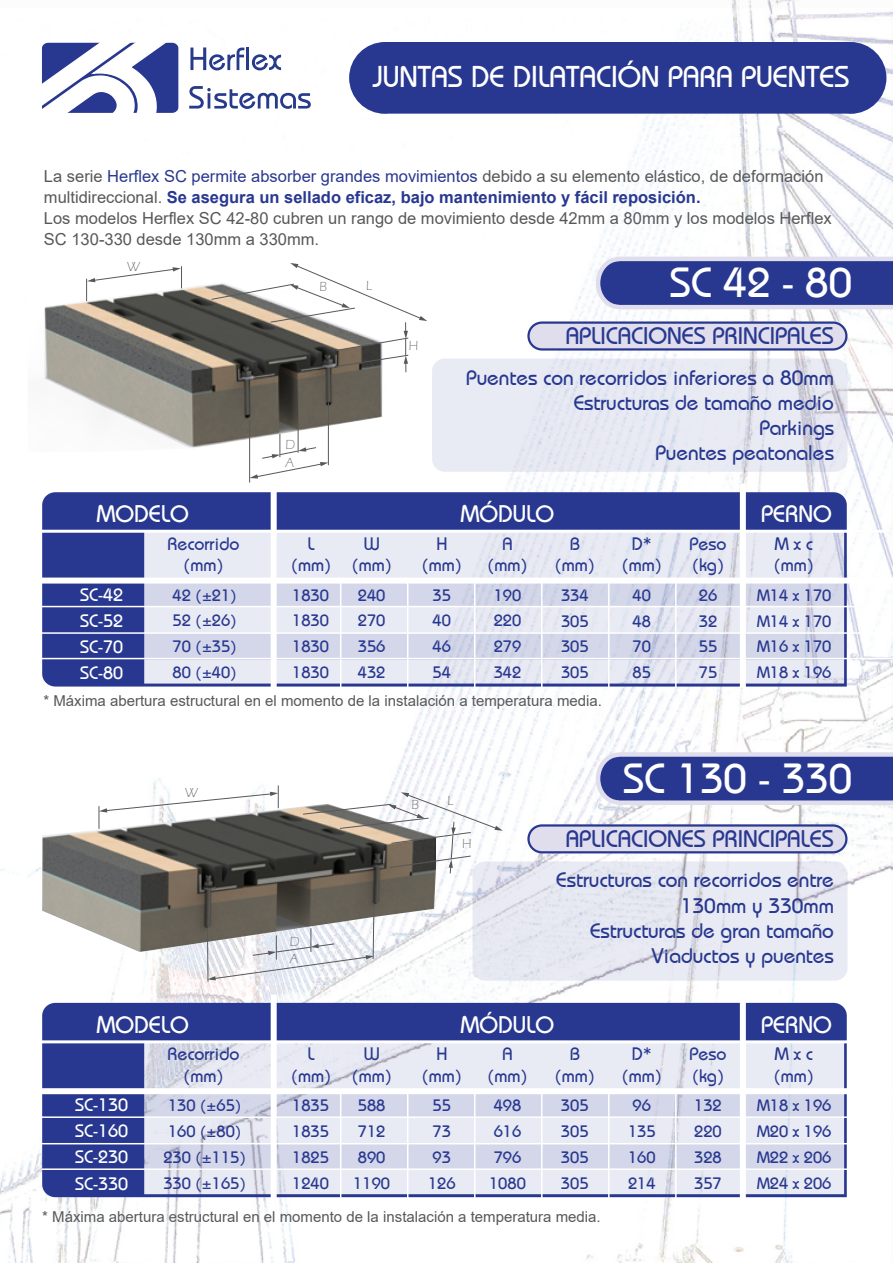
<style>
.page{position:relative;width:893px;height:1263px;background:#fff}
.page>*{position:absolute;margin:0;border:0;box-sizing:border-box;transform-origin:0 0}
.t1{font:42px "Bahamas Plain";color:#fff}
.t2{font:30px "Bahamas Plain";color:#fff}
.t3{font:24px "Bimini Normal";color:#283890}
.t4{font:24px "Bahamas Plain";color:#fff}
.t5{font:21px/25.2px "Bimini Normal";color:#283890;text-align:right}
.t6{font:18px/21.6px "Bahamas Plain";color:#283890;text-align:center}
.t7{font:18px/26.1px "Bahamas Plain";color:#fff;text-align:justify}
.t8{font:16.5px/25.8px "Bahamas Plain";color:#283890;text-align:justify}
.t9{font:16.5px/21px "Arial";color:#57585a}
.t10{font:15px "Arial";color:#57585a}
.t11{font:300 13.5px "Eras ITC";color:#57585a}
.s1{color:#283890}
.s2{font-weight:700;color:#283890}
</style>
<div class="page">
<img style="left:0;top:0;width:893px;height:1263px">
<svg style="left:432px;top:359px;width:416px;height:113px;background:#e5e7f1"></svg>
<svg style="left:527px;top:321px;width:320px;height:30px;background:#c4c5df"></svg>
<div style="left:41px;top:42px;width:138px;height:72px;background:#283890;border-radius:7px"></div>
<svg style="left:41px;top:42px;width:123px;height:72px"></svg>
<div style="left:40px;top:41px;width:140px;height:73px;border:2px solid #fff;border-radius:7px"></div>
<svg style="left:190px;top:47px;width:54px;height:23px"></svg>
<hr style="left:246px;top:48px;width:3px;height:22px;background:#283a8a">
<svg style="left:252px;top:54px;width:29px;height:16px"></svg>
<svg style="left:189px;top:86px;width:122px;height:23px"></svg>
<svg style="left:596px;top:257px;width:297px;height:52px;background:#4a57a1"></svg>
<svg style="left:596px;top:752px;width:297px;height:53px;background:#4d59a2"></svg>
<svg style="left:472px;top:861px;width:376px;height:120px;background:#e5e7f0"></svg>
<svg style="left:527px;top:824px;width:320px;height:29px;background:#c5c6df"></svg>
<img style="left:200px;top:282px;width:183px;height:170px">
<svg style="left:211px;top:263px;width:216px;height:109px"></svg>
<hr style="left:249px;top:420px;width:1px;height:62px;background:#57585a">
<hr style="left:328px;top:403px;width:1px;height:62px;background:#57585a">
<svg style="left:250px;top:429px;width:78px;height:50px"></svg>
<svg style="left:0;top:266px;width:200px;height:209px"></svg>
<img style="left:42px;top:804px;width:394px;height:148px">
<svg style="left:207px;top:903px;width:168px;height:79px"></svg>
<svg style="left:99px;top:785px;width:180px;height:44px"></svg>
<svg style="left:302px;top:792px;width:201px;height:82px"></svg>
<div style="left:349px;top:42px;width:537px;height:72px;background:#283890"></div>
<div style="left:42px;top:492px;width:805px;height:194px;background:#283890"></div>
<div style="left:144px;top:606px;width:700px;height:27px;background:#e9ebf4"></div>
<svg style="left:144px;top:659px;width:701px;height:25px;background:#e2e4f0"></svg>
<svg style="left:144px;top:533px;width:700px;height:44px;background:#e6e8f2"></svg>
<svg style="left:144px;top:583px;width:700px;height:23px;background:#d3d6e8"></svg>
<svg style="left:144px;top:634px;width:700px;height:24px;background:#d2d5e7"></svg>
<hr style="left:42px;top:658px;width:851px;height:1px;background:#fff">
<hr style="left:38px;top:632px;width:855px;height:2px;background:#fff">
<hr style="left:38px;top:606px;width:855px;height:1px;background:#fff">
<div style="left:38px;top:577px;width:855px;height:6px;background:#fff"></div>
<div style="left:271px;top:484px;width:6px;height:204px;background:#fff"></div>
<div style="left:740px;top:484px;width:6px;height:204px;background:#fff"></div>
<hr style="left:340px;top:580px;width:1px;height:108px;background:#fff">
<hr style="left:407px;top:580px;width:1px;height:108px;background:#fff">
<hr style="left:474px;top:580px;width:1px;height:108px;background:#fff">
<hr style="left:541px;top:580px;width:2px;height:108px;background:#fff">
<hr style="left:608px;top:580px;width:2px;height:108px;background:#fff">
<hr style="left:675px;top:580px;width:2px;height:108px;background:#fff">
<hr style="left:28px;top:530px;width:859px;height:3px;background:#fff">
<div style="left:42px;top:1003px;width:805px;height:194px;background:#283890"></div>
<div style="left:144px;top:1117px;width:700px;height:27px;background:#e9ebf4"></div>
<div style="left:144px;top:1170px;width:701px;height:25px;background:#e9ebf4"></div>
<svg style="left:144px;top:1043px;width:700px;height:45px;background:#e5e7f1"></svg>
<div style="left:144px;top:1091px;width:700px;height:26px;background:#d4d7e9"></div>
<div style="left:144px;top:1144px;width:700px;height:26px;background:#d4d7e9"></div>
<hr style="left:42px;top:1168px;width:851px;height:2px;background:#fff">
<hr style="left:38px;top:1143px;width:855px;height:1px;background:#fff">
<hr style="left:38px;top:1116px;width:855px;height:2px;background:#fff">
<div style="left:38px;top:1088px;width:855px;height:6px;background:#fff"></div>
<div style="left:271px;top:994px;width:6px;height:204px;background:#fff"></div>
<div style="left:740px;top:994px;width:6px;height:204px;background:#fff"></div>
<hr style="left:340px;top:1090px;width:1px;height:108px;background:#fff">
<hr style="left:407px;top:1090px;width:1px;height:108px;background:#fff">
<hr style="left:474px;top:1090px;width:1px;height:108px;background:#fff">
<hr style="left:541px;top:1090px;width:2px;height:108px;background:#fff">
<hr style="left:608px;top:1090px;width:2px;height:108px;background:#fff">
<hr style="left:675px;top:1090px;width:2px;height:108px;background:#fff">
<hr style="left:28px;top:1040px;width:859px;height:3px;background:#fff">
<h2 class="t2" style="left:373px;top:59px;width:478px">JUNTAS DE DILATACIÓN PARA PUENTES</h2>
<p class="t9" style="left:44px;top:166px;width:789px">La serie <span class="s1">Herflex SC permite absorber grandes movimientos</span> debido a su elemento elástico, de deformación multidireccional. <span class="s2">Se asegura un sellado eficaz, bajo mantenimiento y fácil reposición.<br></span>Los modelos Herflex SC 42-80 cubren un rango de movimiento desde 42mm a 80mm y los modelos Herflex SC 130-330 desde 130mm a 330mm.</p>
<h1 class="t1" style="left:670px;top:258px;width:184px">SC 42 - 80</h1>
<p class="t11" style="left:127px;top:259px;width:15px">W</p>
<p class="t11" style="left:319px;top:279px;width:9px">B</p>
<p class="t11" style="left:366px;top:278px;width:8px">L</p>
<p class="t11" style="left:285px;top:437px;width:11px">D</p>
<p class="t11" style="left:285px;top:455px;width:10px">A</p>
<p class="t11" style="left:409px;top:338px;width:11px">H</p>
<h3 class="t3" style="left:566px;top:322px;width:270px">APLICACIONES PRINCIPALES</h3>
<p class="t5" style="left:466px;top:364px;width:369px">Puentes con recorridos inferiores a 80mm<br>Estructuras de tamaño medio<br>Parkings<br>Puentes peatonales</p>
<h3 class="t4" style="left:97px;top:499px;width:93px">MODELO</h3>
<h3 class="t4" style="left:461px;top:499px;width:95px">MÓDULO</h3>
<h3 class="t4" style="left:761px;top:499px;width:72px">PERNO</h3>
<p class="t6" style="left:167px;top:532px;width:74px">Recorrido (mm)</p>
<p class="t6" style="left:291px;top:532px;width:42px">L (mm)</p>
<p class="t6" style="left:352px;top:532px;width:42px">W (mm)</p>
<p class="t6" style="left:422px;top:532px;width:42px">H (mm)</p>
<p class="t6" style="left:487px;top:532px;width:42px">A (mm)</p>
<p class="t6" style="left:555px;top:532px;width:42px">B (mm)</p>
<p class="t6" style="left:622px;top:532px;width:42px">D* (mm)</p>
<p class="t6" style="left:689px;top:532px;width:39px;text-align:left">Peso (kg)</p>
<p class="t6" style="left:774px;top:532px;width:42px;text-align:left">M x c (mm)</p>
<p class="t7" style="left:80px;top:581px;width:45px">SC-42<br>SC-52<br>SC-70<br>SC-80</p>
<p class="t8" style="left:173px;top:582px;width:66px">42 (±21)<br>52 (±26)<br>70 (±35)<br>80 (±40)</p>
<p class="t8" style="left:292px;top:582px;width:38px">1830<br>1830<br>1830<br>1830</p>
<p class="t8" style="left:358px;top:582px;width:29px">240<br>270<br>356<br>432</p>
<p class="t8" style="left:433px;top:582px;width:20px">35<br>40<br>46<br>54</p>
<p class="t8" style="left:494px;top:582px;width:29px">190<br>220<br>279<br>342</p>
<p class="t8" style="left:561px;top:582px;width:29px">334<br>305<br>305<br>305</p>
<p class="t8" style="left:633px;top:582px;width:20px">40<br>48<br>70<br>85</p>
<p class="t8" style="left:699px;top:582px;width:20px">26<br>32<br>55<br>75</p>
<p class="t8" style="left:757px;top:582px;width:76px">M14 x 170<br>M14 x 170<br>M16 x 170<br>M18 x 196</p>
<p class="t10" style="left:43px;top:690px;width:560px">* Máxima abertura estructural en el momento de la instalación a temperatura media.</p>
<p class="t11" style="left:185px;top:785px;width:15px">W</p>
<p class="t11" style="left:412px;top:797px;width:9px">B</p>
<p class="t11" style="left:447px;top:793px;width:8px">L</p>
<h1 class="t1" style="left:623px;top:753px;width:230px">SC 130 - 330</h1>
<p class="t11" style="left:290px;top:933px;width:11px">D</p>
<p class="t11" style="left:290px;top:951px;width:10px">A</p>
<p class="t11" style="left:462px;top:836px;width:11px">H</p>
<h3 class="t3" style="left:566px;top:825px;width:270px">APLICACIONES PRINCIPALES</h3>
<p class="t5" style="left:556px;top:867px;width:279px">Estructuras con recorridos entre<br>130mm y 330mm<br>Estructuras de gran tamaño<br>Viaductos y puentes</p>
<h3 class="t4" style="left:97px;top:1010px;width:93px">MODELO</h3>
<h3 class="t4" style="left:461px;top:1010px;width:95px">MÓDULO</h3>
<h3 class="t4" style="left:761px;top:1010px;width:72px">PERNO</h3>
<p class="t6" style="left:167px;top:1043px;width:74px">Recorrido (mm)</p>
<p class="t6" style="left:291px;top:1043px;width:42px">L (mm)</p>
<p class="t6" style="left:352px;top:1043px;width:42px">W (mm)</p>
<p class="t6" style="left:422px;top:1043px;width:42px">H (mm)</p>
<p class="t6" style="left:487px;top:1043px;width:42px">A (mm)</p>
<p class="t6" style="left:555px;top:1043px;width:42px">B (mm)</p>
<p class="t6" style="left:622px;top:1043px;width:42px">D* (mm)</p>
<p class="t6" style="left:689px;top:1043px;width:39px;text-align:left">Peso (kg)</p>
<p class="t6" style="left:774px;top:1043px;width:42px;text-align:left">M x c (mm)</p>
<p class="t7" style="left:75px;top:1092px;width:55px">SC-130<br>SC-160<br>SC-230<br>SC-330</p>
<p class="t8" style="left:163px;top:1092px;width:84px;text-align:left">130 (±65)<br>160 (±80)<br>230 (±115)<br>330 (±165)</p>
<p class="t8" style="left:292px;top:1092px;width:38px">1835<br>1835<br>1825<br>1240</p>
<p class="t8" style="left:353px;top:1092px;width:38px;text-align:left">588<br>712<br>890<br>1190</p>
<p class="t8" style="left:428px;top:1092px;width:29px;text-align:left">55<br>73<br>93<br>126</p>
<p class="t8" style="left:489px;top:1092px;width:38px;text-align:left">498<br>616<br>796<br>1080</p>
<p class="t8" style="left:561px;top:1092px;width:29px">305<br>305<br>305<br>305</p>
<p class="t8" style="left:628px;top:1092px;width:29px;text-align:left">96<br>135<br>160<br>214</p>
<p class="t8" style="left:694px;top:1092px;width:29px">132<br>220<br>328<br>357</p>
<p class="t8" style="left:757px;top:1092px;width:76px">M18 x 196<br>M20 x 196<br>M22 x 206<br>M24 x 206</p>
<p class="t10" style="left:42px;top:1206px;width:560px">* Máxima abertura estructural en el momento de la instalación a temperatura media.</p>
</div>
